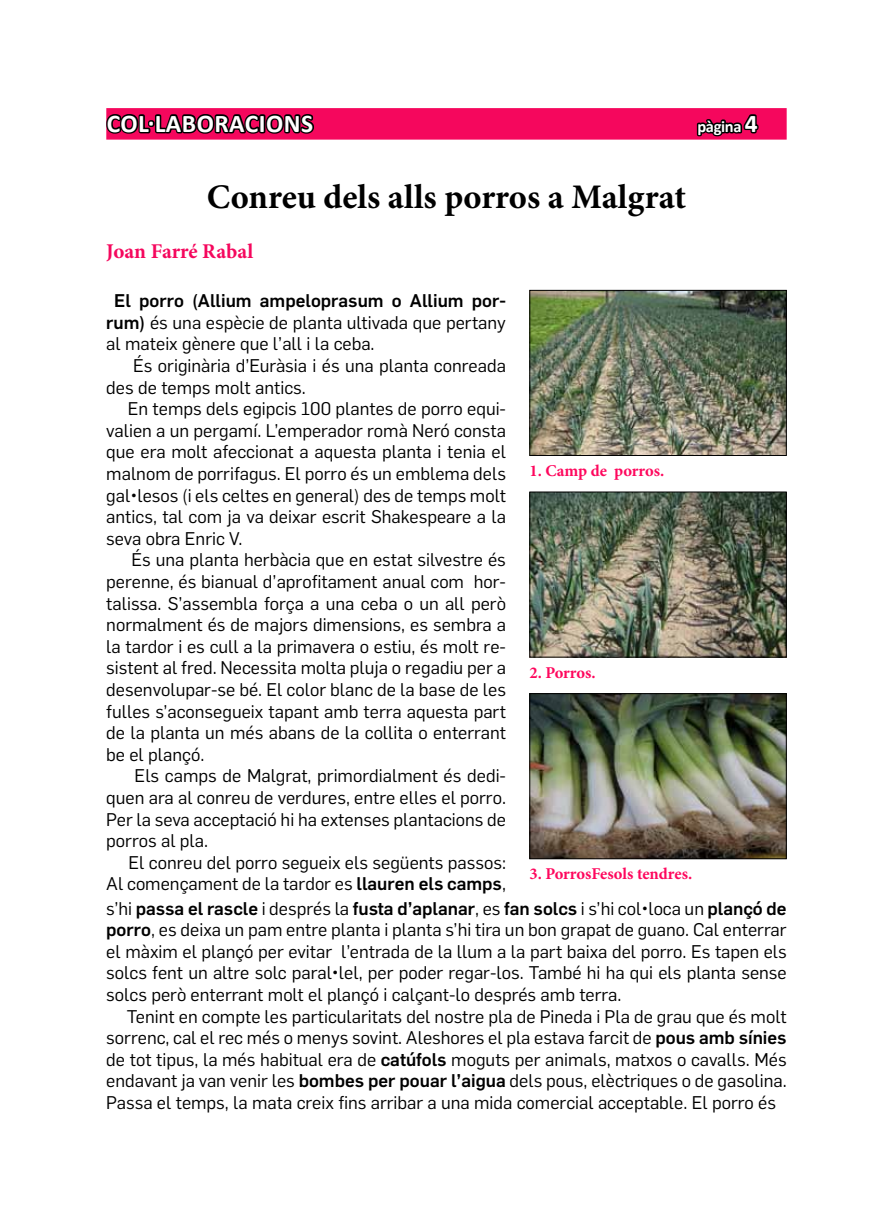
<style>
.page{position:relative;width:893px;height:1225px;background:#fff}
.page>*{position:absolute;margin:0;border:0;box-sizing:border-box;transform-origin:0 0}
.t1{font:700 34.5px "Minion Pro";color:#000}
.t2{font:700 25.5px "Calibri";letter-spacing:.02em;color:#fff}
.t3{font:700 21px "Minion Pro";letter-spacing:-.005em;color:#f5075d}
.t4{font:18px/21.6px "Flama";color:#000;text-align:justify}
.t5{font:700 16.5px "Minion Pro";color:#fe075d}
.t6{font:700 16.5px "Calibri";letter-spacing:-.02em;color:#fff}
.s1{font-size:25.5px}
.s2{font-weight:500}
</style>
<div class="page">
<div style="left:106px;top:108px;width:681px;height:32px;background:#f5075d"></div>
<svg style="left:106px;top:108px;width:210px;height:32px"></svg>
<img style="left:531px;top:292px;width:254px;height:162px">
<div style="left:529px;top:290px;width:258px;height:166px;border:1px solid #000"></div>
<img style="left:531px;top:493px;width:254px;height:162px">
<div style="left:529px;top:491px;width:258px;height:166px;border:1px solid #000"></div>
<svg style="left:695px;top:108px;width:66px;height:29px"></svg>
<img style="left:531px;top:695px;width:254px;height:162px">
<div style="left:529px;top:693px;width:258px;height:166px;border:1px solid #000"></div>
<h2 class="t2" style="left:107px;top:107px;width:208px">COL·LABORACIONS</h2>
<p class="t6" style="left:697px;top:116px;width:62px">PÀGINA <span class="s1">4</span></p>
<h1 class="t1" style="left:207px;top:173px;width:481px">Conreu dels alls porros a Malgrat</h1>
<p class="t3" style="left:106px;top:236px;width:148px">Joan Farré Rabal</p>
<p class="t4" style="left:106px;top:289px;width:401px;text-indent:8px"><span class="s2">El porro (Allium ampeloprasum o Allium por&shy;rum)</span> és una espècie de planta ultivada que pertany al mateix gènere que l’all i la ceba.</p>
<p class="t4" style="left:106px;top:353px;width:401px;text-indent:27px">És originària d’Euràsia i és una planta conreada des de temps molt antics.</p>
<p class="t4" style="left:106px;top:397px;width:401px;text-indent:22px">En temps dels egipcis 100 plantes de porro equi&shy;valien a un pergamí. L’emperador romà Neró consta que era molt afeccionat a aquesta planta i tenia el malnom de porrifagus. El porro és un emblema dels gal•lesos (i els celtes en general) des de temps molt antics, tal com ja va deixar escrit Shakespeare a la seva obra Enric V.</p>
<p class="t4" style="left:106px;top:548px;width:401px;text-indent:25px">És una planta herbàcia que en estat silvestre és perenne, és bianual d’aprofitament anual com hor&shy;talissa. S’assembla força a una ceba o un all però normalment és de majors dimensions, es sembra a la tardor i es cull a la primavera o estiu, és molt re&shy;sistent al fred. Necessita molta pluja o regadiu per a desenvolupar-se bé. El color blanc de la base de les fulles s’aconsegueix tapant amb terra aquesta part de la planta un més abans de la collita o enterrant be el plançó.</p>
<p class="t4" style="left:106px;top:764px;width:401px;text-indent:28px">Els camps de Malgrat, primordialment és dedi&shy;quen ara al conreu de verdures, entre elles el porro.<br>Per la seva acceptació hi ha extenses plantacions de porros al pla.</p>
<p class="t4" style="left:106px;top:850px;width:401px;text-align:right">El conreu del porro segueix els següents passos:<br>Al començament de la tardor es <span class="s2">llauren els camps</span>,</p>
<p class="t4" style="left:106px;top:896px;width:682px">s’hi <span class="s2">passa el rascle</span> i després la <span class="s2">fusta d’aplanar</span>, es <span class="s2">fan solcs</span> i s’hi col•loca un <span class="s2">plançó de porro</span>, es deixa un pam entre planta i planta s’hi tira un bon grapat de guano. Cal enterrar el màxim el plançó per evitar l’entrada de la llum a la part baixa del porro. Es tapen els solcs fent un altre solc paral•lel, per poder regar-los. També hi ha qui els planta sense solcs però enterrant molt el plançó i calçant-lo després amb terra.</p>
<p class="t4" style="left:106px;top:1004px;width:682px;text-indent:20px">Tenint en compte les particularitats del nostre pla de Pineda i Pla de grau que és molt sorrenc, cal el rec més o menys sovint. Aleshores el pla estava farcit de <span class="s2">pous amb sínies </span>de tot tipus, la més habitual era de <span class="s2">catúfols</span> moguts per animals, matxos o cavalls. Més endavant ja van venir les <span class="s2">bombes per pouar l’aigua</span> dels pous, elèctriques o de gasolina.<br>Passa el temps, la mata creix fins arribar a una mida comercial acceptable. El porro és</p>
<p class="t5" style="left:529px;top:459px;width:136px">1. Camp de porros.</p>
<p class="t5" style="left:529px;top:661px;width:68px">2. Porros.</p>
<p class="t5" style="left:529px;top:862px;width:164px">3. PorrosFesols tendres.</p>
</div>
